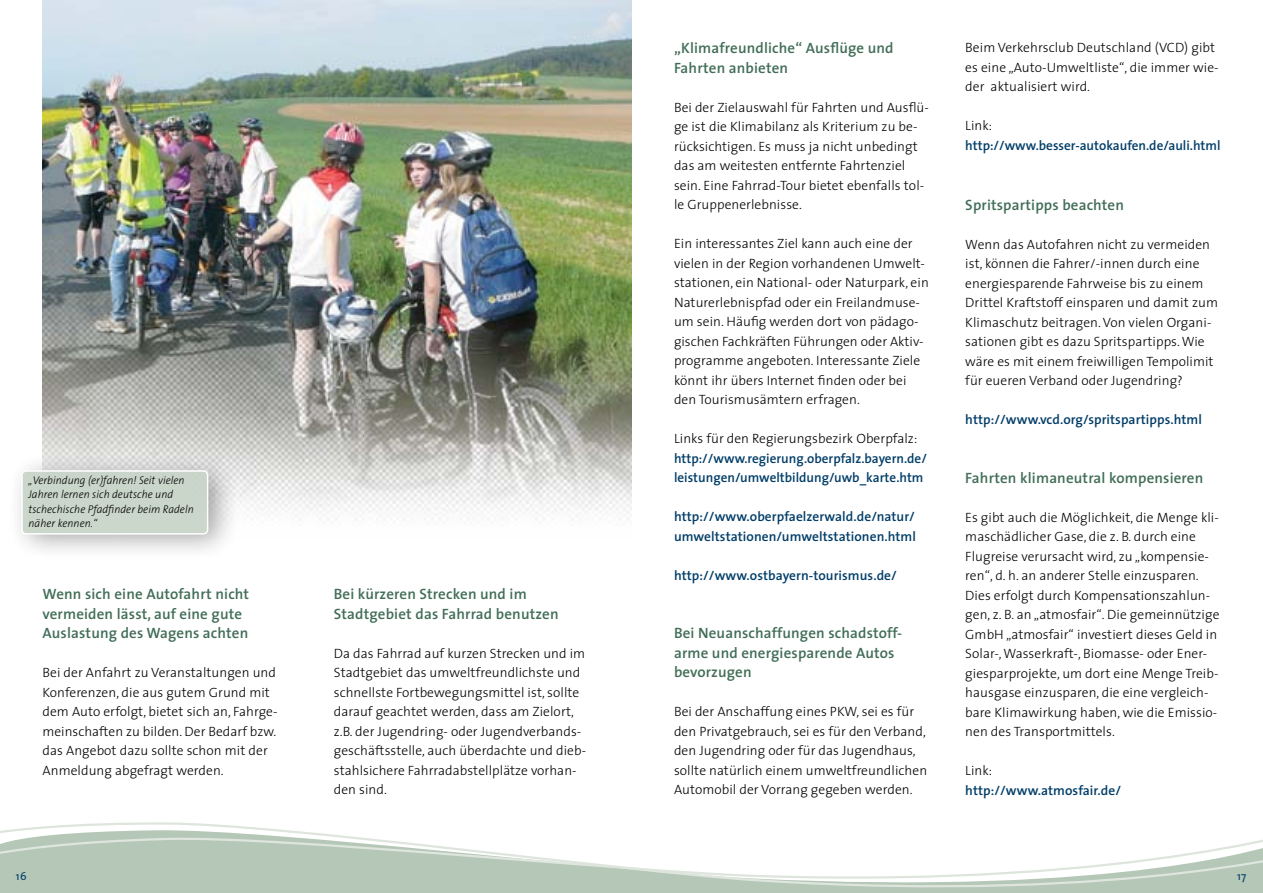
<style>
.page{position:relative;width:1263px;height:893px;background:#fff}
.page>*{position:absolute;margin:0;border:0;box-sizing:border-box;transform-origin:0 0}
.t1{font:600 15px/19.5px "The Sans";letter-spacing:.01em;color:#416d57}
.t2{font:300 13.5px/19.5px "The Sans";letter-spacing:.005em;color:#000}
.t3{font:600 13.5px/19.5px "The Sans";letter-spacing:.005em;color:#003d68}
.t4{font:italic 300 11.25px/14.2px "The Sans";letter-spacing:.005em;color:#000;scale:.95 1}
.t5{font:11.25px "The Sans";color:#003d68}
</style>
<div class="page">
<img style="left:43px;top:0;width:588px;height:520px">
<svg style="left:0;top:822px;width:1263px;height:71px"></svg>
<div style="left:7px;top:451px;width:232px;height:111px;background:#000;opacity:.4"></div>
<div style="left:22px;top:471px;width:186px;height:63px;background:#c6d3c5;border-radius:4px"></div>
<div style="left:21px;top:470px;width:187px;height:65px;border:2px solid #fff;border-radius:4px"></div>
<p class="t4" style="left:29px;top:473px;width:175px">„Verbindung (er)fahren! Seit vielen<br>Jahren lernen sich deutsche und tschechische Pfadfinder beim Radeln näher kennen.“</p>
<p class="t1" style="left:43px;top:584px;width:208px">Wenn sich eine Autofahrt nicht vermeiden lässt, auf eine gute<br>Auslastung des Wagens achten</p>
<p class="t2" style="left:43px;top:662px;width:237px">Bei der Anfahrt zu Veranstaltungen und Konferenzen, die aus gutem Grund mit dem Auto erfolgt, bietet sich an, Fahrge&shy;meinschaften zu bilden. Der Bedarf bzw. das Angebot dazu sollte schon mit der Anmeldung abgefragt werden.</p>
<p class="t1" style="left:334px;top:584px;width:226px">Bei kürzeren Strecken und im<br>Stadtgebiet das Fahrrad benutzen</p>
<p class="t2" style="left:334px;top:643px;width:254px">Da das Fahrrad auf kurzen Strecken und im Stadtgebiet das umweltfreundlichste und schnellste Fortbewegungsmittel ist, sollte darauf geachtet werden, dass am Zielort, z.B. der Jugendring- oder Jugendverbands&shy;geschäftsstelle, auch überdachte und dieb&shy;stahlsichere Fahrradabstellplätze vorhan&shy;den sind.</p>
<p class="t1" style="left:674px;top:38px;width:221px">„Klimafreundliche“ Ausflüge und<br>Fahrten anbieten</p>
<p class="t2" style="left:674px;top:97px;width:256px">Bei der Zielauswahl für Fahrten und Ausflü&shy;ge ist die Klimabilanz als Kriterium zu be&shy;rücksichtigen. Es muss ja nicht unbedingt das am weitesten entfernte Fahrtenziel sein. Eine Fahrrad-Tour bietet ebenfalls tol&shy;le Gruppenerlebnisse.</p>
<p class="t2" style="left:674px;top:234px;width:256px">Ein interessantes Ziel kann auch eine der vielen in der Region vorhandenen Umwelt&shy;stationen, ein National- oder Naturpark, ein Naturerlebnispfad oder ein Freilandmuse&shy;um sein. Häufig werden dort von pädago&shy;gischen Fachkräften Führungen oder Aktiv&shy;programme angeboten. Interessante Ziele könnt ihr übers Internet finden oder bei den Tourismusämtern erfragen.</p>
<p class="t2" style="left:674px;top:429px;width:245px">Links für den Regierungsbezirk Oberpfalz:</p>
<p class="t3" style="left:674px;top:448px;width:254px">http://www.regierung.oberpfalz.bayern.de/ leistungen/umweltbildung/uwb_karte.htm</p>
<p class="t3" style="left:674px;top:507px;width:243px">http://www.oberpfaelzerwald.de/natur/ umweltstationen/umweltstationen.html</p>
<p class="t3" style="left:674px;top:565px;width:224px">http://www.ostbayern-tourismus.de/</p>
<p class="t1" style="left:674px;top:623px;width:228px">Bei Neuanschaffungen schadstoff&shy;arme und energiesparende Autos bevorzugen</p>
<p class="t2" style="left:674px;top:702px;width:255px">Bei der Anschaffung eines PKW, sei es für den Privatgebrauch, sei es für den Verband, den Jugendring oder für das Jugendhaus, sollte natürlich einem umweltfreundlichen Automobil der Vorrang gegeben werden.</p>
<p class="t2" style="left:965px;top:38px;width:255px">Beim Verkehrsclub Deutschland (VCD) gibt es eine „Auto-Umweltliste“, die immer wie&shy;der aktualisiert wird.</p>
<p class="t2" style="left:965px;top:116px;width:28px">Link:</p>
<p class="t3" style="left:965px;top:135px;width:257px">http://www.besser-autokaufen.de/auli.html</p>
<p class="t1" style="left:965px;top:195px;width:160px">Spritspartipps beachten</p>
<p class="t2" style="left:965px;top:234px;width:254px">Wenn das Autofahren nicht zu vermeiden ist, können die Fahrer/-innen durch eine energiesparende Fahrweise bis zu einem Drittel Kraftstoff einsparen und damit zum Klimaschutz beitragen. Von vielen Organi&shy;sationen gibt es dazu Spritspartipps. Wie wäre es mit einem freiwilligen Tempolimit für eueren Verband oder Jugendring?</p>
<p class="t3" style="left:965px;top:410px;width:238px">http://www.vcd.org/spritspartipps.html</p>
<p class="t1" style="left:965px;top:468px;width:240px">Fahrten klimaneutral kompensieren</p>
<p class="t2" style="left:965px;top:507px;width:256px">Es gibt auch die Möglichkeit, die Menge kli&shy;maschädlicher Gase, die z. B. durch eine Flugreise verursacht wird, zu „kompensie&shy;ren“, d. h. an anderer Stelle einzusparen.<br>Dies erfolgt durch Kompensationszahlun&shy;gen, z. B. an „atmosfair“. Die gemeinnützige GmbH „atmosfair“ investiert dieses Geld in Solar-, Wasserkraft-, Biomasse- oder Ener&shy;giesparprojekte, um dort eine Menge Treib&shy;hausgase einzusparen, die eine vergleich&shy;bare Klimawirkung haben, wie die Emissio&shy;nen des Transportmittels.</p>
<p class="t2" style="left:965px;top:761px;width:28px">Link:</p>
<p class="t3" style="left:965px;top:780px;width:157px">http://www.atmosfair.de/</p>
<p class="t5" style="left:16px;top:867px;width:12px">16</p>
<p class="t5" style="left:1237px;top:867px;width:11px">17</p>
</div>
